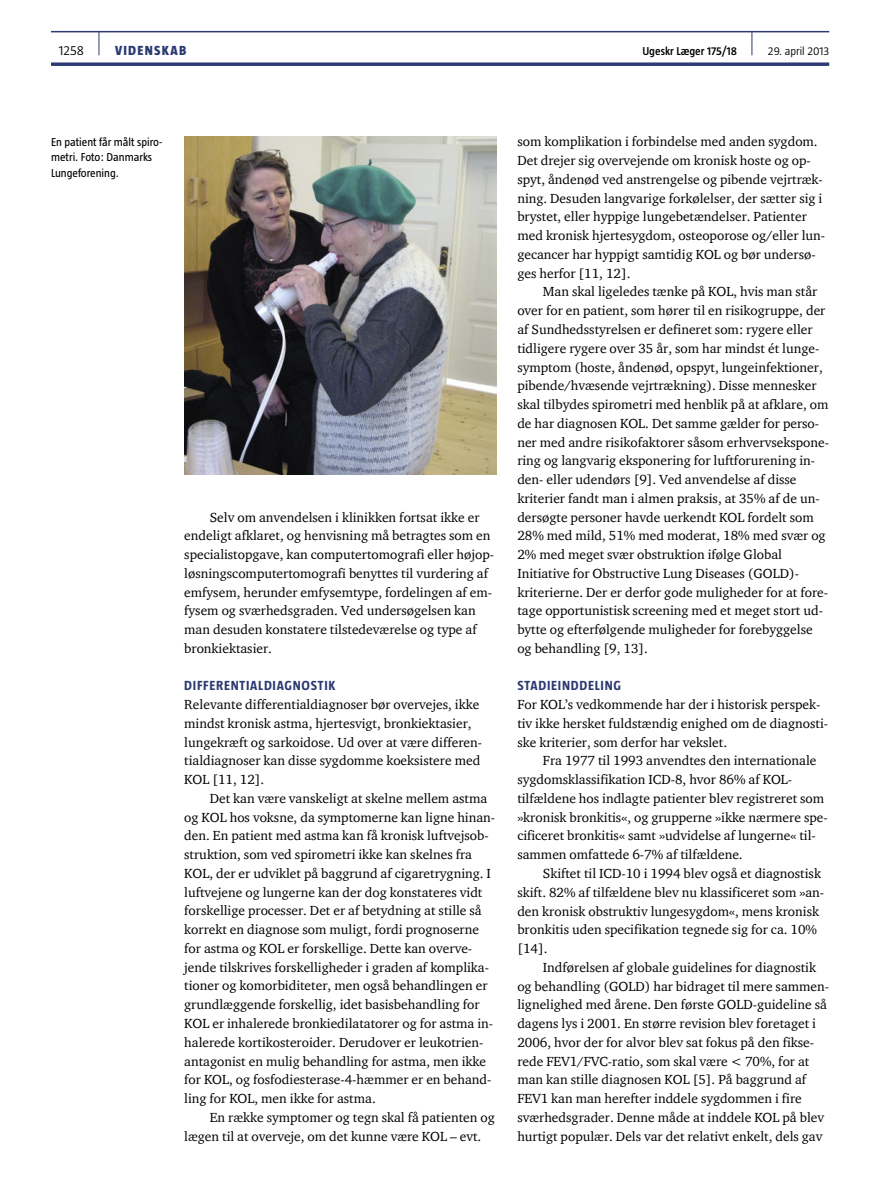
<style>
.page{position:relative;width:893px;height:1191px;background:#fff}
.page>*{position:absolute;margin:0;border:0;box-sizing:border-box;transform-origin:0 0}
.t1{font:13.5px/18.8px "ITC Charter Com";color:#000}
.t2{font:700 13.5px "Taz";letter-spacing:.055em;color:#2c3a73}
.t3{font:800 13.5px "Taz";letter-spacing:.095em;color:#2c3a73}
.t4{font:300 13.5px "Taz";color:#000}
.t5{font:11.7px/15.8px "Taz";color:#000}
.t6{font:600 11.7px "Taz";color:#000}
.t7{font:300 11.7px "Taz";color:#000}
</style>
<div class="page">
<hr style="left:51px;top:31px;width:778px;height:1px;background:#2c3a73">
<svg style="left:51px;top:62px;width:778px;height:4px;background:#485485"></svg>
<svg style="left:99px;top:32px;width:1px;height:23px"></svg>
<svg style="left:751px;top:32px;width:1px;height:23px"></svg>
<img style="left:184px;top:136px;width:312px;height:338px">
<p class="t4" style="left:59px;top:43px;width:27px">1258</p>
<p class="t3" style="left:115px;top:43px;width:73px">VIDENSKAB</p>
<p class="t6" style="left:642px;top:45px;width:96px">Ugeskr Læger 175/18</p>
<p class="t7" style="left:768px;top:45px;width:63px">29. april 2013</p>
<p class="t5" style="left:51px;top:134px;width:113px">En patient får målt spiro&shy;metri. Foto: Danmarks<br>Lungeforening.</p>
<p class="t1" style="left:184px;top:507px;width:311px;text-indent:26px">Selv om anvendelsen i klinikken fortsat ikke er endeligt afklaret, og henvisning må betragtes som en specialistopgave, kan computertomografi eller højop&shy;løsningscomputertomografi benyttes til vurdering af emfysem, herunder emfysemtype, fordelingen af em&shy;fysem og sværhedsgraden. Ved undersøgelsen kan man desuden konstatere tilstedeværelse og type af bronkiektasier.</p>
<p class="t2" style="left:184px;top:678px;width:153px">DIFFERENTIALDIAGNOSTIK</p>
<p class="t1" style="left:184px;top:695px;width:297px">Relevante differentialdiagnoser bør overvejes, ikke</p>
<p class="t1" style="left:184px;top:713px;width:289px">mindst kronisk astma, hjertesvigt, bronkiektasier,</p>
<p class="t1" style="left:184px;top:732px;width:299px">lungekræft og sarkoidose. Ud over at være differen-</p>
<p class="t1" style="left:184px;top:751px;width:298px">tialdiagnoser kan disse sygdomme koeksistere med</p>
<p class="t1" style="left:184px;top:770px;width:82px">KOL [11, 12].</p>
<p class="t1" style="left:210px;top:788px;width:279px">Det kan være vanskeligt at skelne mellem astma</p>
<p class="t1" style="left:184px;top:807px;width:312px">og KOL hos voksne, da symptomerne kan ligne hinan-</p>
<p class="t1" style="left:184px;top:826px;width:306px">den. En patient med astma kan få kronisk luftvejsob-</p>
<p class="t1" style="left:184px;top:845px;width:289px">struktion, som ved spirometri ikke kan skelnes fra</p>
<p class="t1" style="left:184px;top:863px;width:308px">KOL, der er udviklet på baggrund af cigaretrygning. I</p>
<p class="t1" style="left:184px;top:882px;width:300px">luftvejene og lungerne kan der dog konstateres vidt</p>
<p class="t1" style="left:184px;top:901px;width:299px">forskellige processer. Det er af betydning at stille så</p>
<p class="t1" style="left:184px;top:920px;width:296px">korrekt en diagnose som muligt, fordi prognoserne</p>
<p class="t1" style="left:184px;top:938px;width:290px">for astma og KOL er forskellige. Dette kan overve-</p>
<p class="t1" style="left:184px;top:957px;width:306px">jende tilskrives forskelligheder i graden af komplika-</p>
<p class="t1" style="left:184px;top:976px;width:305px">tioner og komorbiditeter, men også behandlingen er</p>
<p class="t1" style="left:184px;top:995px;width:297px">grundlæggende forskellig, idet basisbehandling for</p>
<p class="t1" style="left:184px;top:1013px;width:310px">KOL er inhalerede bronkiedilatatorer og for astma in-</p>
<p class="t1" style="left:184px;top:1032px;width:301px">halerede kortikosteroider. Derudover er leukotrien-</p>
<p class="t1" style="left:184px;top:1051px;width:303px">antagonist en mulig behandling for astma, men ikke</p>
<p class="t1" style="left:184px;top:1070px;width:309px">for KOL, og fosfodiesterase-4-hæmmer er en behand-</p>
<p class="t1" style="left:184px;top:1088px;width:193px">ling for KOL, men ikke for astma.</p>
<p class="t1" style="left:210px;top:1107px;width:287px">En række symptomer og tegn skal få patienten og</p>
<p class="t1" style="left:184px;top:1126px;width:299px">lægen til at overveje, om det kunne være KOL – evt.</p>
<p class="t1" style="left:517px;top:132px;width:302px">som komplikation i forbindelse med anden sygdom.</p>
<p class="t1" style="left:517px;top:151px;width:295px">Det drejer sig overvejende om kronisk hoste og op-</p>
<p class="t1" style="left:517px;top:170px;width:307px">spyt, åndenød ved anstrengelse og pibende vejrtræk-</p>
<p class="t1" style="left:517px;top:188px;width:307px">ning. Desuden langvarige forkølelser, der sætter sig i</p>
<p class="t1" style="left:517px;top:207px;width:291px">brystet, eller hyppige lungebetændelser. Patienter</p>
<p class="t1" style="left:517px;top:226px;width:309px">med kronisk hjertesygdom, osteoporose og/eller lun-</p>
<p class="t1" style="left:517px;top:245px;width:300px">gecancer har hyppigt samtidig KOL og bør undersø-</p>
<p class="t1" style="left:517px;top:263px;width:115px">ges herfor [11, 12].</p>
<p class="t1" style="left:543px;top:282px;width:276px">Man skal ligeledes tænke på KOL, hvis man står</p>
<p class="t1" style="left:517px;top:301px;width:310px">over for en patient, som hører til en risikogruppe, der</p>
<p class="t1" style="left:517px;top:320px;width:297px">af Sundhedsstyrelsen er defineret som: rygere eller</p>
<p class="t1" style="left:517px;top:338px;width:304px">tidligere rygere over 35 år, som har mindst ét lunge-</p>
<p class="t1" style="left:517px;top:357px;width:307px">symptom (hoste, åndenød, opspyt, lungeinfektioner,</p>
<p class="t1" style="left:517px;top:376px;width:301px">pibende/hvæsende vejrtrækning). Disse mennesker</p>
<p class="t1" style="left:517px;top:395px;width:313px">skal tilbydes spirometri med henblik på at afklare, om</p>
<p class="t1" style="left:517px;top:413px;width:303px">de har diagnosen KOL. Det samme gælder for perso-</p>
<p class="t1" style="left:517px;top:432px;width:313px">ner med andre risikofaktorer såsom erhvervsekspone-</p>
<p class="t1" style="left:517px;top:451px;width:299px">ring og langvarig eksponering for luftforurening in-</p>
<p class="t1" style="left:517px;top:470px;width:281px">den- eller udendørs [9]. Ved anvendelse af disse</p>
<p class="t1" style="left:517px;top:488px;width:304px">kriterier fandt man i almen praksis, at 35% af de un-</p>
<p class="t1" style="left:517px;top:507px;width:298px">dersøgte personer havde uerkendt KOL fordelt som</p>
<p class="t1" style="left:517px;top:526px;width:310px">28% med mild, 51% med moderat, 18% med svær og</p>
<p class="t1" style="left:517px;top:545px;width:266px">2% med meget svær obstruktion ifølge Global</p>
<p class="t1" style="left:517px;top:563px;width:282px">Initiative for Obstructive Lung Diseases (GOLD)-</p>
<p class="t1" style="left:517px;top:582px;width:312px">kriterierne. Der er derfor gode muligheder for at fore-</p>
<p class="t1" style="left:517px;top:601px;width:307px">tage opportunistisk screening med et meget stort ud-</p>
<p class="t1" style="left:517px;top:620px;width:297px">bytte og efterfølgende muligheder for forebyggelse</p>
<p class="t1" style="left:517px;top:638px;width:132px">og behandling [9, 13].</p>
<p class="t2" style="left:517px;top:678px;width:105px">STADIEINDDELING</p>
<p class="t1" style="left:517px;top:695px;width:305px">For KOL’s vedkommende har der i historisk perspek-</p>
<p class="t1" style="left:517px;top:713px;width:312px">tiv ikke hersket fuldstændig enighed om de diagnosti-</p>
<p class="t1" style="left:517px;top:732px;width:211px">ske kriterier, som derfor har vekslet.</p>
<p class="t1" style="left:543px;top:751px;width:275px">Fra 1977 til 1993 anvendtes den internationale</p>
<p class="t1" style="left:517px;top:770px;width:275px">sygdomsklassifikation ICD-8, hvor 86% af KOL-</p>
<p class="t1" style="left:517px;top:788px;width:308px">tilfældene hos indlagte patienter blev registreret som</p>
<p class="t1" style="left:517px;top:807px;width:312px">»kronisk bronkitis«, og grupperne »ikke nærmere spe-</p>
<p class="t1" style="left:517px;top:826px;width:300px">cificeret bronkitis« samt »udvidelse af lungerne« til-</p>
<p class="t1" style="left:517px;top:845px;width:227px">sammen omfattede 6-7% af tilfældene.</p>
<p class="t1" style="left:543px;top:863px;width:280px">Skiftet til ICD-10 i 1994 blev også et diagnostisk</p>
<p class="t1" style="left:517px;top:882px;width:308px">skift. 82% af tilfældene blev nu klassificeret som »an-</p>
<p class="t1" style="left:517px;top:901px;width:303px">den kronisk obstruktiv lungesygdom«, mens kronisk</p>
<p class="t1" style="left:517px;top:920px;width:301px">bronkitis uden specifikation tegnede sig for ca. 10%</p>
<p class="t1" style="left:517px;top:939px;width:32px">[14].</p>
<p class="t1" style="left:543px;top:957px;width:275px">Indførelsen af globale guidelines for diagnostik</p>
<p class="t1" style="left:517px;top:976px;width:313px">og behandling (GOLD) har bidraget til mere sammen-</p>
<p class="t1" style="left:517px;top:995px;width:311px">lignelighed med årene. Den første GOLD-guideline så</p>
<p class="t1" style="left:517px;top:1014px;width:300px">dagens lys i 2001. En større revision blev foretaget i</p>
<p class="t1" style="left:517px;top:1032px;width:298px">2006, hvor der for alvor blev sat fokus på den fikse-</p>
<p class="t1" style="left:517px;top:1051px;width:294px">rede FEV1/FVC-ratio, som skal være &lt; 70%, for at</p>
<p class="t1" style="left:517px;top:1070px;width:290px">man kan stille diagnosen KOL [5]. På baggrund af</p>
<p class="t1" style="left:517px;top:1089px;width:286px">FEV1 kan man herefter inddele sygdommen i fire</p>
<p class="t1" style="left:517px;top:1107px;width:308px">sværhedsgrader. Denne måde at inddele KOL på blev</p>
<p class="t1" style="left:517px;top:1126px;width:307px">hurtigt populær. Dels var det relativt enkelt, dels gav</p>
</div>
